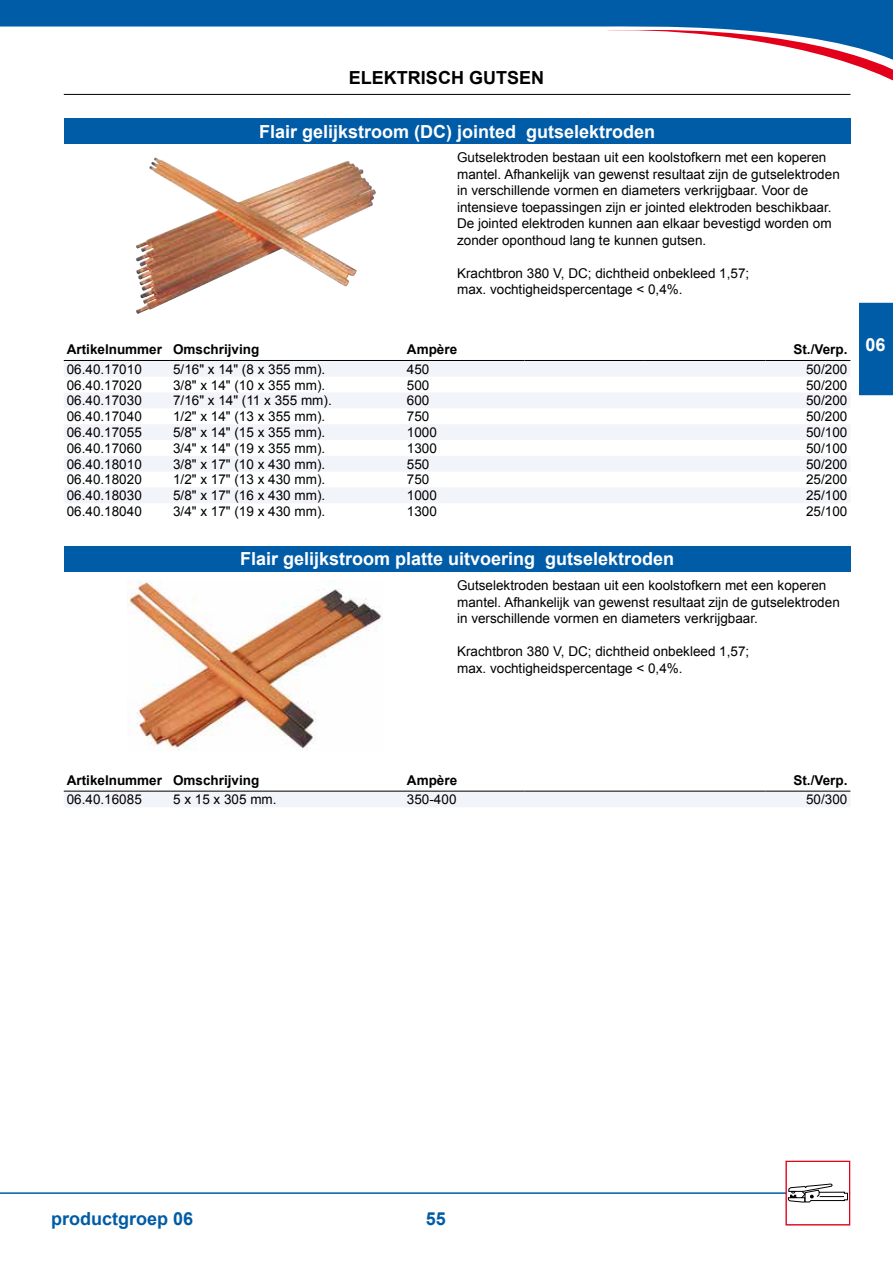
<style>
.page{position:relative;width:893px;height:1263px;background:#fff}
.page>*{position:absolute;margin:0;border:0;box-sizing:border-box;transform-origin:0 0}
.t1{font:700 18px "Arial";color:#fff}
.t2{font:700 18px "Arial";color:#000}
.t3{font:700 18px "Arial";color:#005ca6}
.t4{font:13.5px/16.5px "Arial";color:#000}
.t5{font:700 13.5px "Arial";color:#000}
</style>
<div class="page">
<hr style="left:64px;top:94px;width:786px;height:1px;background:#000">
<div style="left:859px;top:303px;width:34px;height:92px;background:#005ca6"></div>
<hr style="left:0;top:1192px;width:850px;height:2px;background:#005ca6">
<svg style="left:788px;top:1184px;width:60px;height:19px"></svg>
<div style="left:786px;top:1161px;width:64px;height:64px;border:1px solid #e2001a"></div>
<svg style="left:1px;top:0;width:892px;height:30px;background:#176aae"></svg>
<svg style="left:607px;top:30px;width:286px;height:51px"></svg>
<svg style="left:0;top:0;width:1px;height:27px"></svg>
<div style="left:64px;top:119px;width:786px;height:25px;background:#005ca6"></div>
<img style="left:136px;top:158px;width:237px;height:156px">
<svg style="left:64px;top:361px;width:786px;height:142px;fill:#f3f4fa"></svg>
<hr style="left:64px;top:360px;width:106px;height:1px;background:#000">
<hr style="left:170px;top:360px;width:234px;height:1px;background:#000">
<hr style="left:404px;top:360px;width:120px;height:1px;background:#000">
<hr style="left:524px;top:360px;width:121px;height:1px;background:#000">
<hr style="left:645px;top:360px;width:120px;height:1px;background:#000">
<hr style="left:765px;top:360px;width:85px;height:1px;background:#000">
<div style="left:64px;top:546px;width:786px;height:25px;background:#005ca6"></div>
<img style="left:128px;top:580px;width:255px;height:171px">
<div style="left:64px;top:792px;width:786px;height:15px;background:#f3f4fa"></div>
<hr style="left:64px;top:791px;width:106px;height:1px;background:#000">
<hr style="left:170px;top:791px;width:234px;height:1px;background:#000">
<hr style="left:404px;top:791px;width:120px;height:1px;background:#000">
<hr style="left:524px;top:791px;width:121px;height:1px;background:#000">
<hr style="left:645px;top:791px;width:120px;height:1px;background:#000">
<hr style="left:765px;top:791px;width:85px;height:1px;background:#000">
<h1 class="t2" style="left:349px;top:66px;width:197px">Elektrisch gutsen</h1>
<h1 class="t1" style="left:259px;top:119px;width:398px">Flair gelijkstroom (DC) jointed gutselektroden</h1>
<p class="t4" style="left:457px;top:150px;width:384px">Gutselektroden bestaan uit een koolstofkern met een koperen mantel. Afhankelijk van gewenst resultaat zijn de gutselektroden in verschillende vormen en diameters verkrijgbaar. Voor de intensieve toepassingen zijn er jointed elektroden beschikbaar.<br>De jointed elektroden kunnen aan elkaar bevestigd worden om zonder oponthoud lang te kunnen gutsen.</p>
<p class="t4" style="left:457px;top:265px;width:294px">Krachtbron 380 V, DC; dichtheid onbekleed 1,57; max. vochtigheidspercentage &lt; 0,4%.</p>
<p class="t5" style="left:67px;top:341px;width:194px">Artikelnummer Omschrijving</p>
<p class="t5" style="left:407px;top:341px;width:52px">Ampère</p>
<p class="t5" style="left:793px;top:341px;width:56px">St./Verp.</p>
<p class="t4" style="left:67px;top:361px;width:77px">06.40.17010</p>
<p class="t4" style="left:173px;top:361px;width:154px">5/16" x 14" (8 x 355 mm).</p>
<p class="t4" style="left:407px;top:361px;width:24px">450</p>
<p class="t4" style="left:806px;top:361px;width:43px">50/200</p>
<p class="t4" style="left:67px;top:377px;width:77px">06.40.17020</p>
<p class="t4" style="left:173px;top:377px;width:154px">3/8" x 14" (10 x 355 mm).</p>
<p class="t4" style="left:407px;top:377px;width:24px">500</p>
<p class="t4" style="left:806px;top:377px;width:43px">50/200</p>
<p class="t4" style="left:67px;top:392px;width:77px">06.40.17030</p>
<p class="t4" style="left:173px;top:392px;width:160px">7/16" x 14" (11 x 355 mm).</p>
<p class="t4" style="left:407px;top:392px;width:24px">600</p>
<p class="t4" style="left:806px;top:392px;width:43px">50/200</p>
<p class="t4" style="left:67px;top:408px;width:77px">06.40.17040</p>
<p class="t4" style="left:173px;top:408px;width:154px">1/2" x 14" (13 x 355 mm).</p>
<p class="t4" style="left:407px;top:408px;width:24px">750</p>
<p class="t4" style="left:806px;top:408px;width:43px">50/200</p>
<p class="t4" style="left:67px;top:424px;width:77px">06.40.17055</p>
<p class="t4" style="left:173px;top:424px;width:154px">5/8" x 14" (15 x 355 mm).</p>
<p class="t4" style="left:407px;top:424px;width:32px">1000</p>
<p class="t4" style="left:806px;top:424px;width:43px">50/100</p>
<p class="t4" style="left:67px;top:440px;width:77px">06.40.17060</p>
<p class="t4" style="left:173px;top:440px;width:154px">3/4" x 14" (19 x 355 mm).</p>
<p class="t4" style="left:407px;top:440px;width:32px">1300</p>
<p class="t4" style="left:806px;top:440px;width:43px">50/100</p>
<p class="t4" style="left:67px;top:456px;width:77px">06.40.18010</p>
<p class="t4" style="left:173px;top:456px;width:154px">3/8" x 17" (10 x 430 mm).</p>
<p class="t4" style="left:407px;top:456px;width:24px">550</p>
<p class="t4" style="left:806px;top:456px;width:43px">50/200</p>
<p class="t4" style="left:67px;top:472px;width:77px">06.40.18020</p>
<p class="t4" style="left:173px;top:472px;width:154px">1/2" x 17" (13 x 430 mm).</p>
<p class="t4" style="left:407px;top:472px;width:24px">750</p>
<p class="t4" style="left:806px;top:472px;width:43px">25/200</p>
<p class="t4" style="left:67px;top:487px;width:77px">06.40.18030</p>
<p class="t4" style="left:173px;top:487px;width:154px">5/8" x 17" (16 x 430 mm).</p>
<p class="t4" style="left:407px;top:487px;width:32px">1000</p>
<p class="t4" style="left:806px;top:487px;width:43px">25/100</p>
<p class="t4" style="left:67px;top:503px;width:77px">06.40.18040</p>
<p class="t4" style="left:173px;top:503px;width:154px">3/4" x 17" (19 x 430 mm).</p>
<p class="t4" style="left:407px;top:503px;width:32px">1300</p>
<p class="t4" style="left:806px;top:503px;width:43px">25/100</p>
<h1 class="t1" style="left:240px;top:547px;width:436px">Flair gelijkstroom platte uitvoering gutselektroden</h1>
<p class="t4" style="left:457px;top:577px;width:384px">Gutselektroden bestaan uit een koolstofkern met een koperen mantel. Afhankelijk van gewenst resultaat zijn de gutselektroden in verschillende vormen en diameters verkrijgbaar.</p>
<p class="t4" style="left:457px;top:643px;width:294px">Krachtbron 380 V, DC; dichtheid onbekleed 1,57; max. vochtigheidspercentage &lt; 0,4%.</p>
<h1 class="t1" style="left:866px;top:333px;width:22px">06</h1>
<p class="t5" style="left:67px;top:771px;width:194px">Artikelnummer Omschrijving</p>
<p class="t5" style="left:407px;top:771px;width:52px">Ampère</p>
<p class="t5" style="left:793px;top:771px;width:56px">St./Verp.</p>
<p class="t4" style="left:67px;top:791px;width:77px">06.40.16085</p>
<p class="t4" style="left:173px;top:791px;width:105px">5 x 15 x 305 mm.</p>
<p class="t4" style="left:407px;top:791px;width:51px">350-400</p>
<p class="t4" style="left:806px;top:791px;width:43px">50/300</p>
<h1 class="t3" style="left:51px;top:1206px;width:144px">productgroep 06</h1>
<h1 class="t3" style="left:426px;top:1207px;width:22px">55</h1>
</div>
